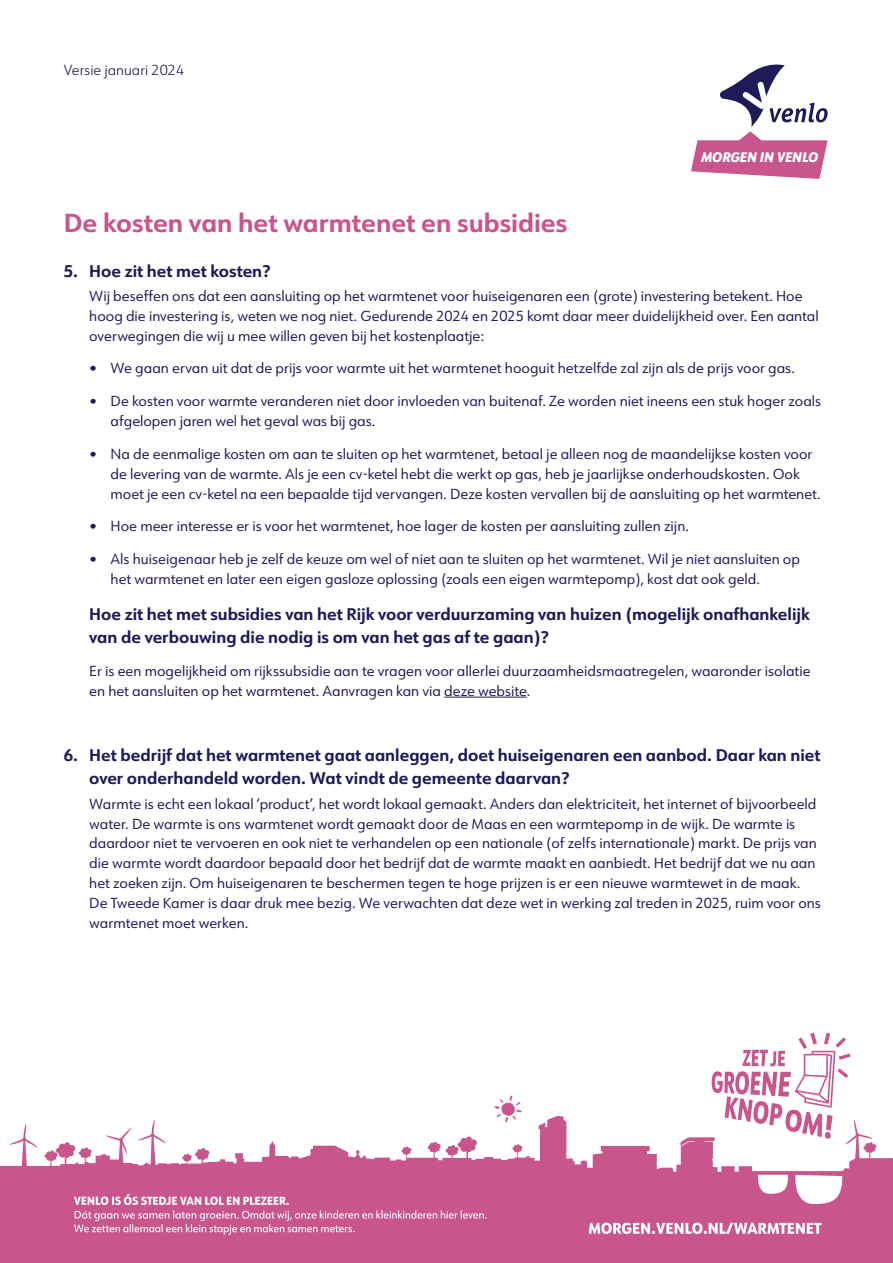
<style>
.page{position:relative;width:893px;height:1263px;background:#fff}
.page>*{position:absolute;margin:0;border:0;box-sizing:border-box;transform-origin:0 0}
.t1{font:700 25.5px "URW Form";color:#c9558d}
.t2{font:700 16.5px/23.1px "URW Form";color:#1e1b58}
.t3{font:14.25px/20px "URW Form";color:#1e1b58}
.t4{font:300 14.25px "URW Form";color:#1e1b58}
.t5{font:italic 800 13.5px "URW Form Semi Cond";color:#fff}
</style>
<div class="page">
<svg style="left:0;top:1095px;width:893px;height:168px;fill:#c9558d"></svg>
<svg style="left:589px;top:1223px;width:232px;height:11px"></svg>
<svg style="left:712px;top:1032px;width:139px;height:107px"></svg>
<svg style="left:74px;top:1194px;width:412px;height:41px;background:#d06c9c"></svg>
<svg style="left:691px;top:65px;width:137px;height:114px"></svg>
<hr style="left:444px;top:697px;width:83px;height:1px;background:#1e1b58">
<p class="t4" style="left:64px;top:60px;width:122px">Versie januari 2024</p>
<p class="t5" style="left:701px;top:147px;width:119px">MORGEN IN VENLO</p>
<h1 class="t1" style="left:64px;top:205px;width:505px">De kosten van het warmtenet en subsidies</h1>
<p class="t2" style="left:64px;top:258px;width:208px">5. Hoe zit het met kosten?</p>
<p class="t3" style="left:89px;top:285px;width:731px">Wij beseffen ons dat een aansluiting op het warmtenet voor huiseigenaren een (grote) investering betekent. Hoe hoog die investering is, weten we nog niet. Gedurende 2024 en 2025 komt daar meer duidelijkheid over. Een aantal overwegingen die wij u mee willen geven bij het kostenplaatje:</p>
<p class="t3" style="left:89px;top:358px;width:707px">• We gaan ervan uit dat de prijs voor warmte uit het warmtenet hooguit hetzelfde zal zijn als de prijs voor gas.</p>
<p class="t3" style="left:111px;top:390px;width:712px;text-indent:-21px">• De kosten voor warmte veranderen niet door invloeden van buitenaf. Ze worden niet ineens een stuk hoger zoals afgelopen jaren wel het geval was bij gas.</p>
<p class="t3" style="left:111px;top:443px;width:712px;text-indent:-21px">• Na de eenmalige kosten om aan te sluiten op het warmtenet, betaal je alleen nog de maandelijkse kosten voor de levering van de warmte. Als je een cv-ketel hebt die werkt op gas, heb je jaarlijkse onderhoudskosten. Ook moet je een cv-ketel na een bepaalde tijd vervangen. Deze kosten vervallen bij de aansluiting op het warmtenet.</p>
<p class="t3" style="left:89px;top:516px;width:601px">• Hoe meer interesse er is voor het warmtenet, hoe lager de kosten per aansluiting zullen zijn.</p>
<p class="t3" style="left:111px;top:548px;width:691px;text-indent:-21px">• Als huiseigenaar heb je zelf de keuze om wel of niet aan te sluiten op het warmtenet. Wil je niet aansluiten op het warmtenet en later een eigen gasloze oplossing (zoals een eigen warmtepomp), kost dat ook geld.</p>
<p class="t2" style="left:89px;top:602px;width:722px">Hoe zit het met subsidies van het Rijk voor verduurzaming van huizen (mogelijk onafhankelijk van de verbouwing die nodig is om van het gas af te gaan)?</p>
<p class="t3" style="left:89px;top:660px;width:723px">Er is een mogelijkheid om rijkssubsidie aan te vragen voor allerlei duurzaamheidsmaatregelen, waaronder isolatie en het aansluiten op het warmtenet. Aanvragen kan via deze website.</p>
<p class="t2" style="left:89px;top:743px;width:733px;text-indent:-26px">6. Het bedrijf dat het warmtenet gaat aanleggen, doet huiseigenaren een aanbod. Daar kan niet over onderhandeld worden. Wat vindt de gemeente daarvan?</p>
<p class="t3" style="left:89px;top:793px;width:733px">Warmte is echt een lokaal ‘product’, het wordt lokaal gemaakt. Anders dan elektriciteit, het internet of bijvoorbeeld water. De warmte is ons warmtenet wordt gemaakt door de Maas en een warmtepomp in de wijk. De warmte is daardoor niet te vervoeren en ook niet te verhandelen op een nationale (of zelfs internationale) markt. De prijs van die warmte wordt daardoor bepaald door het bedrijf dat de warmte maakt en aanbiedt. Het bedrijf dat we nu aan het zoeken zijn. Om huiseigenaren te beschermen tegen te hoge prijzen is er een nieuwe warmtewet in de maak.<br>De Tweede Kamer is daar druk mee bezig. We verwachten dat deze wet in werking zal treden in 2025, ruim voor ons warmtenet moet werken.</p>
</div>
